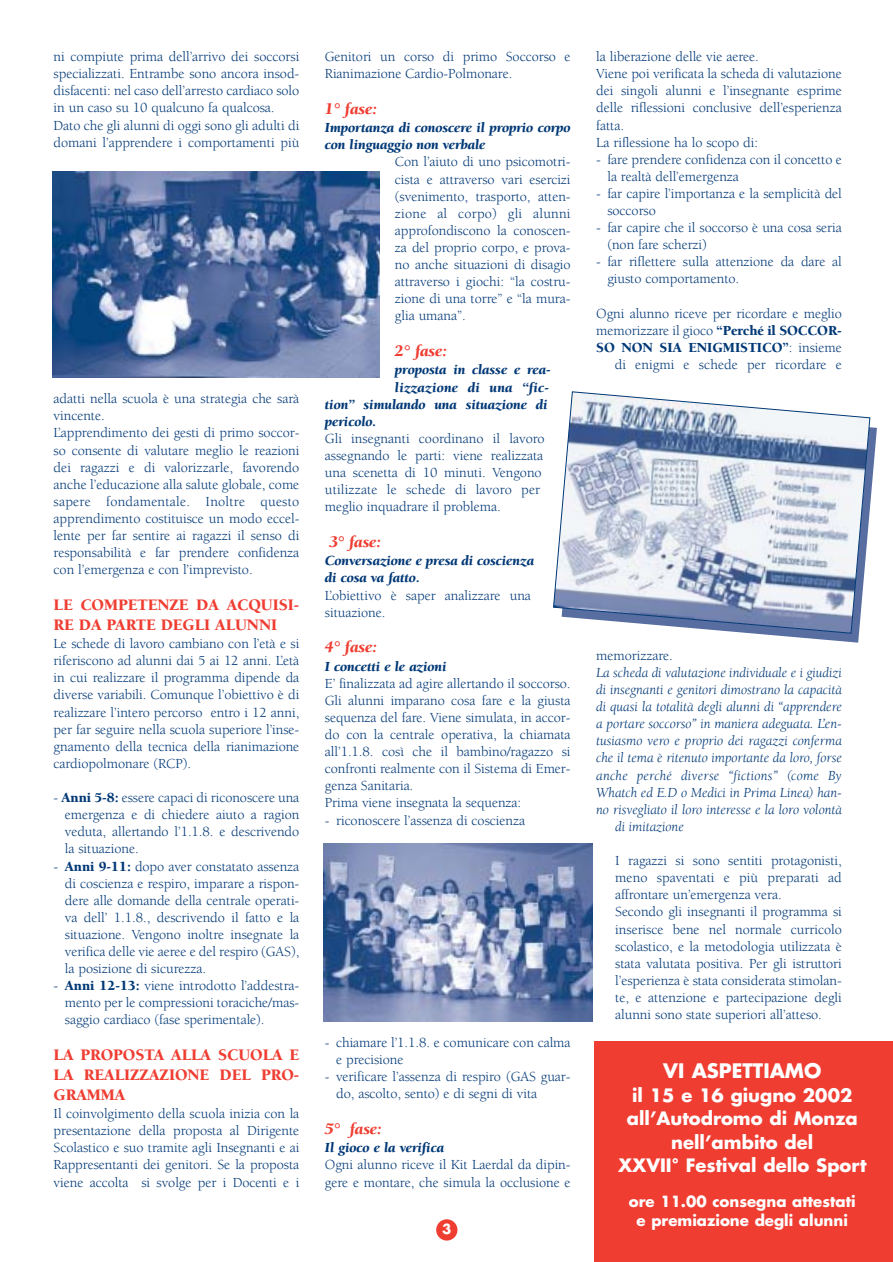
<style>
.page{position:relative;width:893px;height:1262px;background:#fff}
.page>*{position:absolute;margin:0;border:0;box-sizing:border-box;transform-origin:0 0}
.t1{font:700 19.5px "Futura";color:#fff}
.t2{font:700 18px/23.4px "Futura";color:#fff;text-align:center}
.t3{font:900 16.5px/19.8px "Berkeley";letter-spacing:-.005em;color:#ef3d32}
.t4{font:italic 900 16.5px "Berkeley";letter-spacing:-.005em;color:#ef3d32}
.t5{font:700 15px/19.5px "Futura";color:#fff;text-align:center}
.t6{font:14.25px/17.1px "Berkeley";letter-spacing:-.005em;color:#003876}
.t7{font:italic 14.25px "Berkeley";letter-spacing:-.005em;color:#003876}
.t8{font:italic 900 14.25px/17.1px "Berkeley";letter-spacing:-.005em;color:#003876}
.t9{font:italic 14.25px "Berkeley";letter-spacing:.015em;color:#003876}
.t10{font:italic 900 14.25px "Berkeley";letter-spacing:.015em;color:#003876}
.t11{font:700 13.5px "Futura";color:#fff}
.s1{font-weight:900}
</style>
<div class="page">
<div style="left:436px;top:1219px;width:21px;height:21px;background:#ef3d32;border-radius:50%"></div>
<svg style="left:748px;top:417px;width:128px;height:225px"></svg>
<svg style="left:553px;top:391px;width:317px;height:242px"></svg>
<img style="left:52px;top:172px;width:328px;height:205px">
<img style="left:323px;top:843px;width:269px;height:178px">
<div style="left:594px;top:1041px;width:298px;height:221px;background:#ef3d32"></div>
<p class="t6" style="left:54px;top:49px;width:247px">ni compiute prima dell’arrivo dei soccorsi specializzati. Entrambe sono ancora insod&shy;disfacenti: nel caso dell’arresto cardiaco solo in un caso su 10 qualcuno fa qualcosa.<br>Dato che gli alunni di oggi sono gli adulti di domani l’apprendere i comportamenti più</p>
<p class="t6" style="left:54px;top:391px;width:247px">adatti nella scuola è una strategia che sarà vincente.<br>L’apprendimento dei gesti di primo soccor&shy;so consente di valutare meglio le reazioni dei ragazzi e di valorizzarle, favorendo anche l’educazione alla salute globale, come sapere fondamentale. Inoltre questo apprendimento costituisce un modo eccel&shy;lente per far sentire ai ragazzi il senso di responsabilità e far prendere confidenza con l’emergenza e con l’imprevisto.</p>
<p class="t3" style="left:54px;top:596px;width:247px">LE COMPETENZE DA ACQUISI-<br>RE DA PARTE DEGLI ALUNNI</p>
<p class="t6" style="left:54px;top:636px;width:247px;text-align:justify">Le schede di lavoro cambiano con l’età e si riferiscono ad alunni dai 5 ai 12 anni. L’età in cui realizzare il programma dipende da diverse variabili. Comunque l’obiettivo è di realizzare l’intero percorso entro i 12 anni, per far seguire nella scuola superiore l’inse&shy;gnamento della tecnica della rianimazione cardiopolmonare (RCP).</p>
<p class="t6" style="left:65px;top:790px;width:236px;text-align:justify;text-indent:-11px">- <span class="s1">Anni 5-8:</span> essere capaci di riconoscere una emergenza e di chiedere aiuto a ragion veduta, allertando l’1.1.8. e descrivendo la situazione.</p>
<p class="t6" style="left:65px;top:858px;width:236px;text-align:justify;text-indent:-11px">- <span class="s1">Anni 9-11:</span> dopo aver constatato assenza di coscienza e respiro, imparare a rispon&shy;dere alle domande della centrale operati&shy;va dell’ 1.1.8., descrivendo il fatto e la situazione. Vengono inoltre insegnate la verifica delle vie aeree e del respiro (GAS), la posizione di sicurezza.</p>
<p class="t6" style="left:65px;top:978px;width:236px;text-align:justify;text-indent:-11px">- <span class="s1">Anni 12-13:</span> viene introdotto l’addestra&shy;mento per le compressioni toraciche/mas&shy;saggio cardiaco (fase sperimentale).</p>
<p class="t3" style="left:54px;top:1046px;width:247px;text-align:justify">LA PROPOSTA ALLA SCUOLA E LA REALIZZAZIONE DEL PRO-GRAMMA</p>
<p class="t6" style="left:54px;top:1106px;width:247px;text-align:justify">Il coinvolgimento della scuola inizia con la presentazione della proposta al Dirigente Scolastico e suo tramite agli Insegnanti e ai Rappresentanti dei genitori. Se la proposta viene accolta si svolge per i Docenti e i</p>
<p class="t6" style="left:325px;top:49px;width:247px">Genitori un corso di primo Soccorso e<br>Rianimazione Cardio-Polmonare.</p>
<p class="t4" style="left:325px;top:102px;width:53px">1° fase:</p>
<p class="t8" style="left:325px;top:120px;width:247px">Importanza di conoscere il proprio corpo con linguaggio non verbale</p>
<p class="t6" style="left:395px;top:155px;width:177px;text-align:justify">Con l’aiuto di uno psicomotri&shy;cista e attraverso vari esercizi (svenimento, trasporto, atten&shy;zione al corpo) gli alunni approfondiscono la conoscen&shy;za del proprio corpo, e prova&shy;no anche situazioni di disagio attraverso i giochi: “la costru&shy;zione di una torre” e “la mura&shy;glia umana”.</p>
<p class="t4" style="left:395px;top:344px;width:53px">2° fase:</p>
<p class="t8" style="left:395px;top:362px;width:157px">proposta in classe e rea-</p>
<p class="t10" style="left:395px;top:381px;width:156px">lizzazione di una “fic-</p>
<p class="t8" style="left:325px;top:397px;width:224px">tion” simulando una situazione di</p>
<p class="t8" style="left:325px;top:414px;width:53px">pericolo.</p>
<p class="t6" style="left:325px;top:431px;width:221px">Gli insegnanti coordinano il lavoro assegnando le parti: viene realizzata una scenetta di 10 minuti. Vengono utilizzate le schede di lavoro per meglio inquadrare il problema.</p>
<p class="t4" style="left:329px;top:535px;width:53px">3° fase:</p>
<p class="t8" style="left:325px;top:553px;width:211px">Conversazione e presa di coscienza di cosa va fatto.</p>
<p class="t6" style="left:325px;top:588px;width:208px">L’obiettivo è saper analizzare una situazione.</p>
<p class="t4" style="left:325px;top:641px;width:53px">4° fase:</p>
<p class="t8" style="left:325px;top:659px;width:123px">I concetti e le azioni</p>
<p class="t6" style="left:325px;top:676px;width:247px">E’ finalizzata ad agire allertando il soccorso.<br>Gli alunni imparano cosa fare e la giusta sequenza del fare. Viene simulata, in accor&shy;do con la centrale operativa, la chiamata all’1.1.8. così che il bambino/ragazzo si confronti realmente con il Sistema di Emer&shy;genza Sanitaria.<br>Prima viene insegnata la sequenza:</p>
<p class="t6" style="left:325px;top:813px;width:202px">- riconoscere l’assenza di coscienza</p>
<p class="t6" style="left:336px;top:1035px;width:236px;text-indent:-11px">- chiamare l’1.1.8. e comunicare con calma e precisione</p>
<p class="t6" style="left:336px;top:1069px;width:236px;text-indent:-11px">- verificare l’assenza di respiro (GAS guar&shy;do, ascolto, sento) e di segni di vita</p>
<p class="t4" style="left:325px;top:1122px;width:58px">5° fase:</p>
<p class="t8" style="left:325px;top:1140px;width:121px">Il gioco e la verifica</p>
<p class="t6" style="left:325px;top:1157px;width:247px">Ogni alunno riceve il Kit Laerdal da dipin&shy;gere e montare, che simula la occlusione e</p>
<p class="t11" style="left:442px;top:1223px;width:11px">3</p>
<p class="t6" style="left:596px;top:49px;width:247px">la liberazione delle vie aeree.<br>Viene poi verificata la scheda di valutazione dei singoli alunni e l’insegnante esprime delle riflessioni conclusive dell’esperienza fatta.<br>La riflessione ha lo scopo di:</p>
<p class="t6" style="left:607px;top:152px;width:236px;text-indent:-11px">- fare prendere confidenza con il concetto e la realtà dell’emergenza</p>
<p class="t6" style="left:607px;top:186px;width:236px;text-indent:-11px">- far capire l’importanza e la semplicità del soccorso</p>
<p class="t6" style="left:607px;top:220px;width:236px;text-indent:-11px">- far capire che il soccorso è una cosa seria (non fare scherzi)</p>
<p class="t6" style="left:607px;top:255px;width:236px;text-indent:-11px">- far riflettere sulla attenzione da dare al giusto comportamento.</p>
<p class="t6" style="left:596px;top:306px;width:247px;text-align:right">Ogni alunno riceve per ricordare e meglio memorizzare il gioco <span class="s1">“Perché il SOCCOR-SO NON SIA ENIGMISTICO”</span>: insieme di enigmi e schede per ricordare e</p>
<p class="t6" style="left:596px;top:648px;width:78px">memorizzare.</p>
<p class="t7" style="left:596px;top:667px;width:247px">La scheda di valutazione individuale e i giudizi</p>
<p class="t7" style="left:596px;top:684px;width:247px">di insegnanti e genitori dimostrano la capacità</p>
<p class="t7" style="left:596px;top:701px;width:247px">di quasi la totalità degli alunni di “apprendere</p>
<p class="t7" style="left:596px;top:718px;width:247px">a portare soccorso” in maniera adeguata. L’en-</p>
<p class="t7" style="left:596px;top:735px;width:247px">tusiasmo vero e proprio dei ragazzi conferma</p>
<p class="t7" style="left:596px;top:752px;width:247px">che il tema è ritenuto importante da loro, forse</p>
<p class="t9" style="left:596px;top:769px;width:247px">anche perché diverse “fictions” (come By</p>
<p class="t7" style="left:596px;top:786px;width:247px">Whatch ed E.D o Medici in Prima Linea) han-</p>
<p class="t7" style="left:596px;top:803px;width:247px">no risvegliato il loro interesse e la loro volontà</p>
<p class="t7" style="left:615px;top:821px;width:70px">di imitazione</p>
<p class="t6" style="left:615px;top:853px;width:228px">I ragazzi si sono sentiti protagonisti, meno spaventati e più preparati ad affrontare un’emergenza vera.<br>Secondo gli insegnanti il programma si inserisce bene nel normale curricolo scolastico, e la metodologia utilizzata è stata valutata positiva. Per gli istruttori l’esperienza è stata considerata stimolan&shy;te, e attenzione e partecipazione degli alunni sono state superiori all’atteso.</p>
<h1 class="t1" style="left:663px;top:1061px;width:160px">VI ASPETTIAMO</h1>
<p class="t2" style="left:618px;top:1085px;width:250px">il 15 e 16 giugno 2002 all’Autodromo di Monza nell’ambito del<br>XXVII° Festival dello Sport</p>
<p class="t5" style="left:628px;top:1192px;width:228px">ore 11.00 consegna attestati e premiazione degli alunni</p>
</div>
